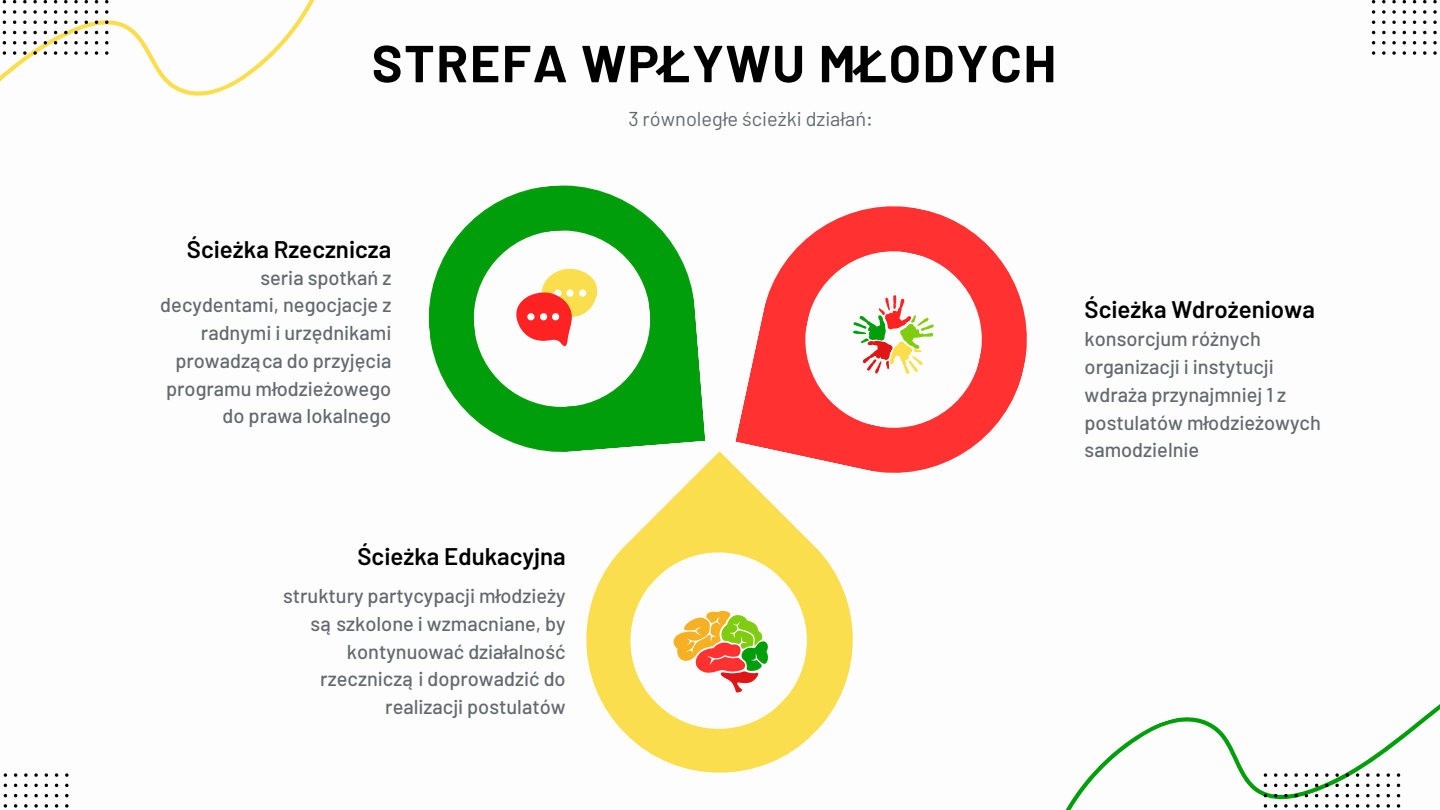
<style>
.page{position:relative;width:1440px;height:810px;background:#fff}
.page>*{position:absolute;margin:0;border:0;box-sizing:border-box;transform-origin:0 0}
.t1{font:700 52px "Barlow";letter-spacing:.03em;color:#000}
.t2{font:600 24px "Barlow";color:#000}
.t3{font:500 20px/27.8px "Barlow";color:#63696f;text-align:right}
.t4{font:20px "Barlow";color:#63696f}
</style>
<div class="page">
<svg style="left:428px;top:185px;width:277px;height:267px;fill:#009e0b"></svg>
<svg style="left:735px;top:206px;width:292px;height:267px;fill:#ff3131"></svg>
<svg style="left:573px;top:451px;width:293px;height:322px"></svg>
<svg style="left:0;top:0;width:315px;height:96px"></svg>
<svg style="left:3px;top:10px;width:3px;height:4px"></svg>
<svg style="left:3px;top:51px;width:3px;height:4px"></svg>
<svg style="left:13px;top:10px;width:3px;height:4px"></svg>
<svg style="left:13px;top:51px;width:3px;height:4px"></svg>
<svg style="left:23px;top:0;width:4px;height:3px"></svg>
<svg style="left:23px;top:10px;width:4px;height:4px"></svg>
<svg style="left:23px;top:21px;width:4px;height:3px"></svg>
<svg style="left:23px;top:31px;width:4px;height:3px"></svg>
<svg style="left:23px;top:41px;width:4px;height:3px"></svg>
<svg style="left:23px;top:51px;width:4px;height:4px"></svg>
<svg style="left:33px;top:0;width:4px;height:3px"></svg>
<svg style="left:33px;top:10px;width:4px;height:4px"></svg>
<svg style="left:33px;top:21px;width:4px;height:3px"></svg>
<svg style="left:33px;top:31px;width:4px;height:3px"></svg>
<svg style="left:33px;top:41px;width:4px;height:3px"></svg>
<svg style="left:33px;top:51px;width:4px;height:4px"></svg>
<svg style="left:44px;top:10px;width:3px;height:4px"></svg>
<svg style="left:44px;top:51px;width:3px;height:4px"></svg>
<svg style="left:54px;top:10px;width:3px;height:4px"></svg>
<svg style="left:54px;top:51px;width:3px;height:4px"></svg>
<svg style="left:64px;top:0;width:4px;height:3px"></svg>
<svg style="left:64px;top:10px;width:4px;height:4px"></svg>
<svg style="left:64px;top:21px;width:4px;height:3px"></svg>
<svg style="left:64px;top:31px;width:4px;height:3px"></svg>
<svg style="left:64px;top:41px;width:4px;height:3px"></svg>
<svg style="left:64px;top:51px;width:4px;height:4px"></svg>
<svg style="left:74px;top:0;width:4px;height:3px"></svg>
<svg style="left:74px;top:10px;width:4px;height:4px"></svg>
<svg style="left:74px;top:21px;width:4px;height:3px"></svg>
<svg style="left:74px;top:31px;width:4px;height:3px"></svg>
<svg style="left:74px;top:41px;width:4px;height:3px"></svg>
<svg style="left:74px;top:51px;width:4px;height:4px"></svg>
<svg style="left:85px;top:10px;width:3px;height:4px"></svg>
<svg style="left:85px;top:51px;width:3px;height:4px"></svg>
<svg style="left:95px;top:10px;width:3px;height:4px"></svg>
<svg style="left:95px;top:51px;width:3px;height:4px"></svg>
<svg style="left:105px;top:10px;width:3px;height:4px"></svg>
<svg style="left:105px;top:51px;width:3px;height:4px"></svg>
<svg style="left:1065px;top:704px;width:375px;height:106px"></svg>
<svg style="left:1264px;top:773px;width:3px;height:4px"></svg>
<svg style="left:1264px;top:804px;width:3px;height:4px"></svg>
<svg style="left:1274px;top:773px;width:3px;height:4px"></svg>
<svg style="left:1274px;top:804px;width:3px;height:4px"></svg>
<svg style="left:1284px;top:773px;width:4px;height:4px"></svg>
<svg style="left:1284px;top:784px;width:4px;height:3px"></svg>
<svg style="left:1284px;top:794px;width:4px;height:3px"></svg>
<svg style="left:1284px;top:804px;width:4px;height:4px"></svg>
<svg style="left:1294px;top:773px;width:4px;height:4px"></svg>
<svg style="left:1294px;top:784px;width:4px;height:3px"></svg>
<svg style="left:1294px;top:794px;width:4px;height:3px"></svg>
<svg style="left:1294px;top:804px;width:4px;height:4px"></svg>
<svg style="left:1305px;top:773px;width:3px;height:4px"></svg>
<svg style="left:1305px;top:804px;width:3px;height:4px"></svg>
<svg style="left:1315px;top:773px;width:3px;height:4px"></svg>
<svg style="left:1315px;top:804px;width:3px;height:4px"></svg>
<svg style="left:1325px;top:773px;width:4px;height:4px"></svg>
<svg style="left:1325px;top:784px;width:4px;height:3px"></svg>
<svg style="left:1325px;top:794px;width:4px;height:3px"></svg>
<svg style="left:1325px;top:804px;width:4px;height:4px"></svg>
<svg style="left:1335px;top:773px;width:4px;height:4px"></svg>
<svg style="left:1335px;top:784px;width:4px;height:3px"></svg>
<svg style="left:1335px;top:794px;width:4px;height:3px"></svg>
<svg style="left:1335px;top:804px;width:4px;height:4px"></svg>
<svg style="left:1346px;top:773px;width:3px;height:4px"></svg>
<svg style="left:1346px;top:804px;width:3px;height:4px"></svg>
<svg style="left:1356px;top:773px;width:3px;height:4px"></svg>
<svg style="left:1356px;top:804px;width:3px;height:4px"></svg>
<svg style="left:1366px;top:773px;width:4px;height:4px"></svg>
<svg style="left:1366px;top:784px;width:4px;height:3px"></svg>
<svg style="left:1366px;top:794px;width:4px;height:3px"></svg>
<svg style="left:1366px;top:804px;width:4px;height:4px"></svg>
<svg style="left:1376px;top:773px;width:4px;height:4px"></svg>
<svg style="left:1376px;top:784px;width:4px;height:3px"></svg>
<svg style="left:1376px;top:794px;width:4px;height:3px"></svg>
<svg style="left:1376px;top:804px;width:4px;height:4px"></svg>
<svg style="left:1387px;top:773px;width:3px;height:4px"></svg>
<svg style="left:1387px;top:804px;width:3px;height:4px"></svg>
<svg style="left:1397px;top:773px;width:3px;height:4px"></svg>
<svg style="left:1397px;top:804px;width:3px;height:4px"></svg>
<svg style="left:1372px;top:10px;width:3px;height:4px"></svg>
<svg style="left:1372px;top:51px;width:3px;height:4px"></svg>
<svg style="left:1382px;top:0;width:4px;height:3px"></svg>
<svg style="left:1382px;top:10px;width:4px;height:4px"></svg>
<svg style="left:1382px;top:21px;width:4px;height:3px"></svg>
<svg style="left:1382px;top:31px;width:4px;height:3px"></svg>
<svg style="left:1382px;top:41px;width:4px;height:3px"></svg>
<svg style="left:1382px;top:51px;width:4px;height:4px"></svg>
<svg style="left:1392px;top:0;width:4px;height:3px"></svg>
<svg style="left:1392px;top:10px;width:4px;height:4px"></svg>
<svg style="left:1392px;top:21px;width:4px;height:3px"></svg>
<svg style="left:1392px;top:31px;width:4px;height:3px"></svg>
<svg style="left:1392px;top:41px;width:4px;height:3px"></svg>
<svg style="left:1392px;top:51px;width:4px;height:4px"></svg>
<svg style="left:1403px;top:10px;width:3px;height:4px"></svg>
<svg style="left:1403px;top:51px;width:3px;height:4px"></svg>
<svg style="left:1413px;top:10px;width:3px;height:4px"></svg>
<svg style="left:1413px;top:51px;width:3px;height:4px"></svg>
<svg style="left:1423px;top:10px;width:3px;height:4px"></svg>
<svg style="left:1423px;top:51px;width:3px;height:4px"></svg>
<svg style="left:1433px;top:0;width:4px;height:3px"></svg>
<svg style="left:1433px;top:10px;width:4px;height:4px"></svg>
<svg style="left:1433px;top:21px;width:4px;height:3px"></svg>
<svg style="left:1433px;top:31px;width:4px;height:3px"></svg>
<svg style="left:1433px;top:41px;width:4px;height:3px"></svg>
<svg style="left:1433px;top:51px;width:4px;height:4px"></svg>
<svg style="left:4px;top:773px;width:3px;height:4px"></svg>
<svg style="left:4px;top:804px;width:3px;height:4px"></svg>
<svg style="left:14px;top:773px;width:3px;height:4px"></svg>
<svg style="left:14px;top:804px;width:3px;height:4px"></svg>
<svg style="left:24px;top:773px;width:4px;height:4px"></svg>
<svg style="left:24px;top:784px;width:4px;height:3px"></svg>
<svg style="left:24px;top:794px;width:4px;height:3px"></svg>
<svg style="left:24px;top:804px;width:4px;height:4px"></svg>
<svg style="left:34px;top:773px;width:4px;height:4px"></svg>
<svg style="left:34px;top:784px;width:4px;height:3px"></svg>
<svg style="left:34px;top:794px;width:4px;height:3px"></svg>
<svg style="left:34px;top:804px;width:4px;height:4px"></svg>
<svg style="left:45px;top:773px;width:3px;height:4px"></svg>
<svg style="left:45px;top:804px;width:3px;height:4px"></svg>
<svg style="left:55px;top:773px;width:3px;height:4px"></svg>
<svg style="left:55px;top:804px;width:3px;height:4px"></svg>
<svg style="left:65px;top:773px;width:3px;height:4px"></svg>
<svg style="left:65px;top:804px;width:3px;height:4px"></svg>
<svg style="left:797px;top:243px;width:193px;height:193px"></svg>
<svg style="left:470px;top:227px;width:184px;height:184px"></svg>
<svg style="left:622px;top:544px;width:194px;height:194px"></svg>
<p class="t1" style="left:372px;top:30px;width:686px">STREFA WPŁYWU MŁODYCH</p>
<p class="t4" style="left:628px;top:106px;width:246px">3 równoległe ścieżki działań:</p>
<p class="t2" style="left:187px;top:234px;width:206px">Ścieżka Rzecznicza</p>
<h1 class="t3" style="left:160px;top:263px;width:233px">seria spotkań z decydentami, negocjacje z radnymi i urzędnikami prowadząca do przyjęcia programu młodzieżowego do prawa lokalnego</h1>
<p class="t2" style="left:357px;top:541px;width:210px">Ścieżka Edukacyjna</p>
<p class="t3" style="left:283px;top:581px;width:284px">struktury partycypacji młodzieży są szkolone i wzmacniane, by kontynuować działalność rzeczniczą i doprowadzić do realizacji postulatów</p>
<p class="t2" style="left:1085px;top:294px;width:232px">Ścieżka Wdrożeniowa</p>
<h2 class="t3" style="left:1085px;top:324px;width:238px;text-align:left">konsorcjum różnych organizacji i instytucji wdraża przynajmniej 1 z postulatów młodzieżowych samodzielnie</h2>
</div>
